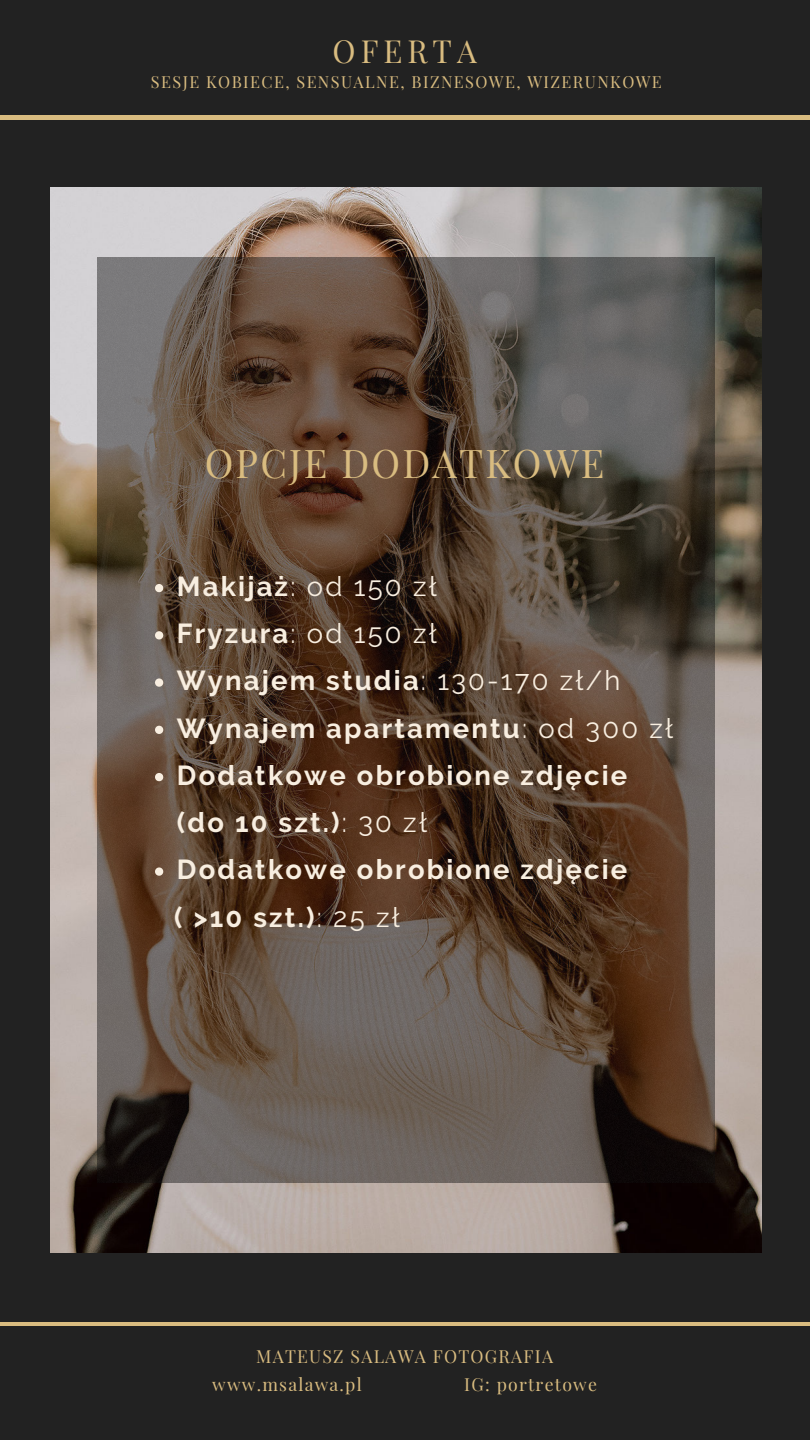
<style>
.page{position:relative;width:810px;height:1440px;background:#222}
.page>*{position:absolute;margin:0;border:0;box-sizing:border-box;transform-origin:0 0}
.t1{font:38.7px "Playfair Display";letter-spacing:.055em;color:#d9bc80}
.t2{font:31.2px "Playfair Display";letter-spacing:.16em;color:#d9bc80}
.t3{font:700 27.4px/47.2px "Raleway";letter-spacing:.08em;color:#f8eee0}
.t4{font:17.6px/28.5px "Playfair Display";letter-spacing:.07em;color:#d9bc80}
.t5{font:16.3px "Playfair Display";letter-spacing:.085em;color:#d9bc80}
.s1{font-weight:400}
</style>
<div class="page">
<hr style="left:0;top:116px;width:809px;height:3px;background:#d9bc80">
<hr style="left:0;top:1322px;width:809px;height:4px;background:#d9bc80">
<img style="left:51px;top:188px;width:710px;height:1064px">
<img style="left:98px;top:257px;width:617px;height:925px">
<svg style="left:155px;top:584px;width:8px;height:8px"></svg>
<svg style="left:155px;top:631px;width:8px;height:8px"></svg>
<svg style="left:155px;top:678px;width:8px;height:9px"></svg>
<svg style="left:155px;top:726px;width:8px;height:8px"></svg>
<svg style="left:155px;top:773px;width:8px;height:8px"></svg>
<svg style="left:155px;top:867px;width:8px;height:9px"></svg>
<p class="t2" style="left:333px;top:27px;width:146px">OFERTA</p>
<p class="t5" style="left:151px;top:69px;width:512px">SESJE KOBIECE, SENSUALNE, BIZNESOWE, WIZERUNKOWE</p>
<h1 class="t1" style="left:205px;top:434px;width:401px">OPCJE DODATKOWE</h1>
<p class="t3" style="left:174px;top:563px;width:501px">Makijaż<span class="s1">: od 150 zł<br></span>Fryzura<span class="s1">: od 150 zł<br></span>Wynajem studia<span class="s1">: 130-170 zł/h<br></span>Wynajem apartamentu<span class="s1">: od 300 zł<br></span>Dodatkowe obrobione zdjęcie (do 10 szt.)<span class="s1">: 30 zł<br></span>Dodatkowe obrobione zdjęcie<br>( &gt;10 szt.)<span class="s1">: 25 zł</span></p>
<p class="t4" style="left:212px;top:1341px;width:342px;text-indent:44px">MATEUSZ SALAWA FOTOGRAFIA www.msalawa.pl</p>
<p class="t4" style="left:464px;top:1369px;width:134px">IG: portretowe</p>
</div>
